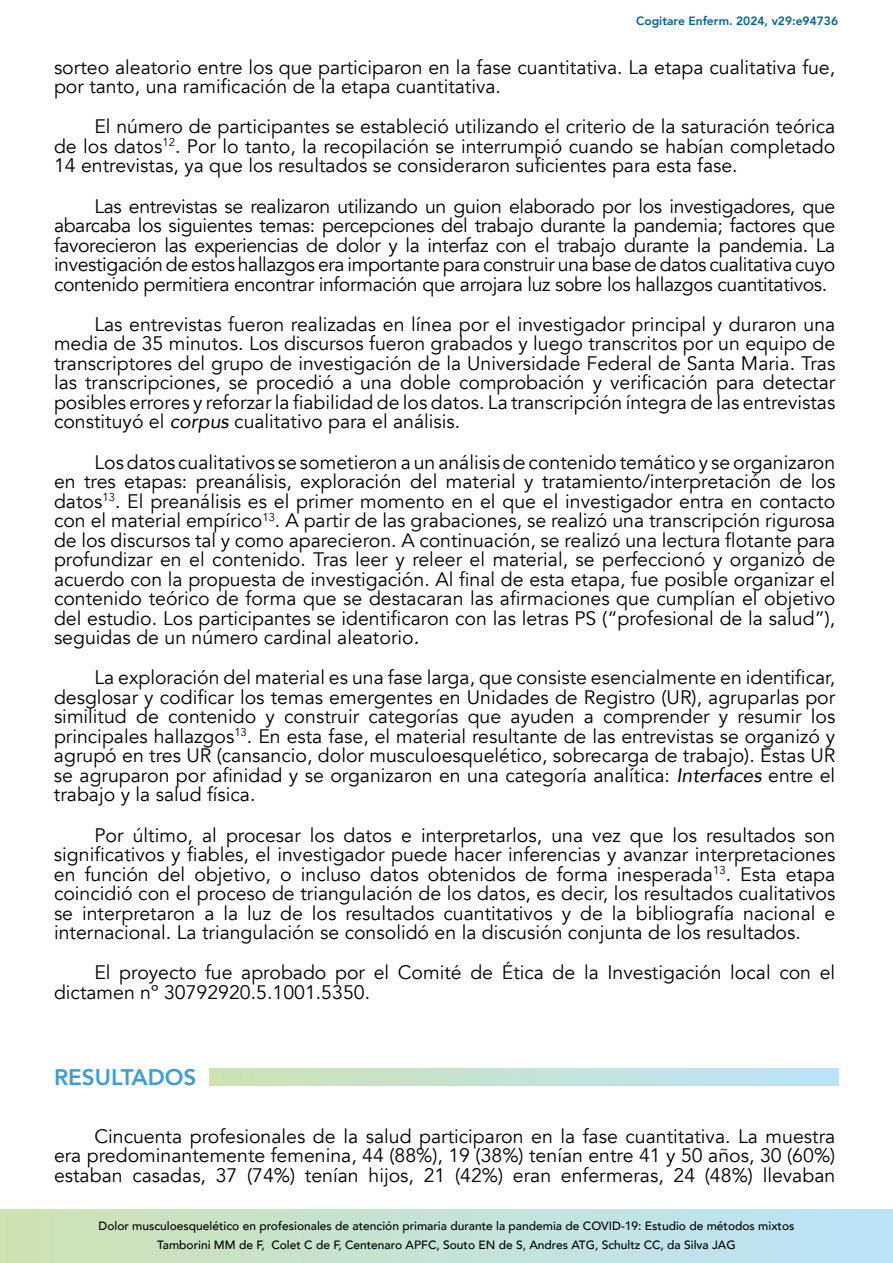
<style>
.page{position:relative;width:893px;height:1263px;background:#fff}
.page>*{position:absolute;margin:0;border:0;box-sizing:border-box;transform-origin:0 0}
.t1{font:800 22.5px "Avenir";color:#409cd4}
.t2{font:19.5px/19.5px "Avenir";color:#000;text-align:justify}
.t3{font:500 12px/18.6px "Avenir";color:#000;text-align:center}
.t4{font:800 12px "Avenir";color:#00658f}
.s1{font-style:italic}
</style>
<div class="page">
<svg style="left:0;top:1209px;width:893px;height:54px;background:#c4e2d6"></svg>
<div style="left:210px;top:1069px;width:629px;height:16px;background:linear-gradient(to right,#cee2b2,#bae3fb)"></div>
<p class="t4" style="left:636px;top:12px;width:203px">Cogitare Enferm. 2024, v29:e94736</p>
<p class="t2" style="left:54px;top:57px;width:783px">sorteo aleatorio entre los que participaron en la fase cuantitativa. La etapa cualitativa fue, por tanto, una ramificación de la etapa cuantitativa.</p>
<p class="t2" style="left:54px;top:117px;width:783px;text-indent:40px">El número de participantes se estableció utilizando el criterio de la saturación teórica de los datos<sup>12</sup>. Por lo tanto, la recopilación se interrumpió cuando se habían completado 14 entrevistas, ya que los resultados se consideraron suficientes para esta fase.</p>
<p class="t2" style="left:54px;top:196px;width:783px;text-indent:40px">Las entrevistas se realizaron utilizando un guion elaborado por los investigadores, que abarcaba los siguientes temas: percepciones del trabajo durante la pandemia; factores que favorecieron las experiencias de dolor y la interfaz con el trabajo durante la pandemia. La investigación de estos hallazgos era importante para construir una base de datos cualitativa cuyo contenido permitiera encontrar información que arrojara luz sobre los hallazgos cuantitativos.</p>
<p class="t2" style="left:54px;top:315px;width:783px;text-indent:40px">Las entrevistas fueron realizadas en línea por el investigador principal y duraron una media de 35 minutos. Los discursos fueron grabados y luego transcritos por un equipo de transcriptores del grupo de investigación de la Universidade Federal de Santa Maria. Tras las transcripciones, se procedió a una doble comprobación y verificación para detectar posibles errores y reforzar la fiabilidad de los datos. La transcripción íntegra de las entrevistas constituyó el <span class="s1">corpus</span> cualitativo para el análisis.</p>
<p class="t2" style="left:54px;top:452px;width:783px;text-indent:40px">Los datos cualitativos se sometieron a un análisis de contenido temático y se organizaron en tres etapas: preanálisis, exploración del material y tratamiento/interpretación de los datos<sup>13</sup>. El preanálisis es el primer momento en el que el investigador entra en contacto con el material empírico<sup>13</sup>. A partir de las grabaciones, se realizó una transcripción rigurosa de los discursos tal y como aparecieron. A continuación, se realizó una lectura flotante para profundizar en el contenido. Tras leer y releer el material, se perfeccionó y organizó de acuerdo con la propuesta de investigación. Al final de esta etapa, fue posible organizar el contenido teórico de forma que se destacaran las afirmaciones que cumplían el objetivo del estudio. Los participantes se identificaron con las letras PS (“profesional de la salud”), seguidas de un número cardinal aleatorio<span class="s1">.</span></p>
<p class="t2" style="left:54px;top:668px;width:783px;text-indent:40px">La exploración del material es una fase larga, que consiste esencialmente en identificar, desglosar y codificar los temas emergentes en Unidades de Registro (UR), agruparlas por similitud de contenido y construir categorías que ayuden a comprender y resumir los principales hallazgos<sup>13</sup>. En esta fase, el material resultante de las entrevistas se organizó y agrupó en tres UR (cansancio, dolor musculoesquelético, sobrecarga de trabajo). Estas UR se agruparon por afinidad y se organizaron en una categoría analítica: <span class="s1">Interfaces</span> entre el trabajo y la salud física.</p>
<p class="t2" style="left:54px;top:825px;width:783px;text-indent:40px">Por último, al procesar los datos e interpretarlos, una vez que los resultados son significativos y fiables, el investigador puede hacer inferencias y avanzar interpretaciones en función del objetivo, o incluso datos obtenidos de forma inesperada<sup>13</sup>. Esta etapa coincidió con el proceso de triangulación de los datos, es decir, los resultados cualitativos se interpretaron a la luz de los resultados cuantitativos y de la bibliografía nacional e internacional. La triangulación se consolidó en la discusión conjunta de los resultados.</p>
<p class="t2" style="left:54px;top:963px;width:783px;text-indent:40px">El proyecto fue aprobado por el Comité de Ética de la Investigación local con el dictamen nº 30792920.5.1001.5350.</p>
<p class="t1" style="left:54px;top:1060px;width:144px">RESULTADOS</p>
<p class="t2" style="left:54px;top:1126px;width:783px;text-indent:40px">Cincuenta profesionales de la salud participaron en la fase cuantitativa. La muestra era predominantemente femenina, 44 (88%), 19 (38%) tenían entre 41 y 50 años, 30 (60%) estaban casadas, 37 (74%) tenían hijos, 21 (42%) eran enfermeras, 24 (48%) llevaban</p>
<p class="t3" style="left:98px;top:1216px;width:698px">Dolor musculoesquelético en profesionales de atención primaria durante la pandemia de COVID-19: Estudio de métodos mixtos<br>Tamborini MM de F, Colet C de F, Centenaro APFC, Souto EN de S, Andres ATG, Schultz CC, da Silva JAG</p>
</div>
